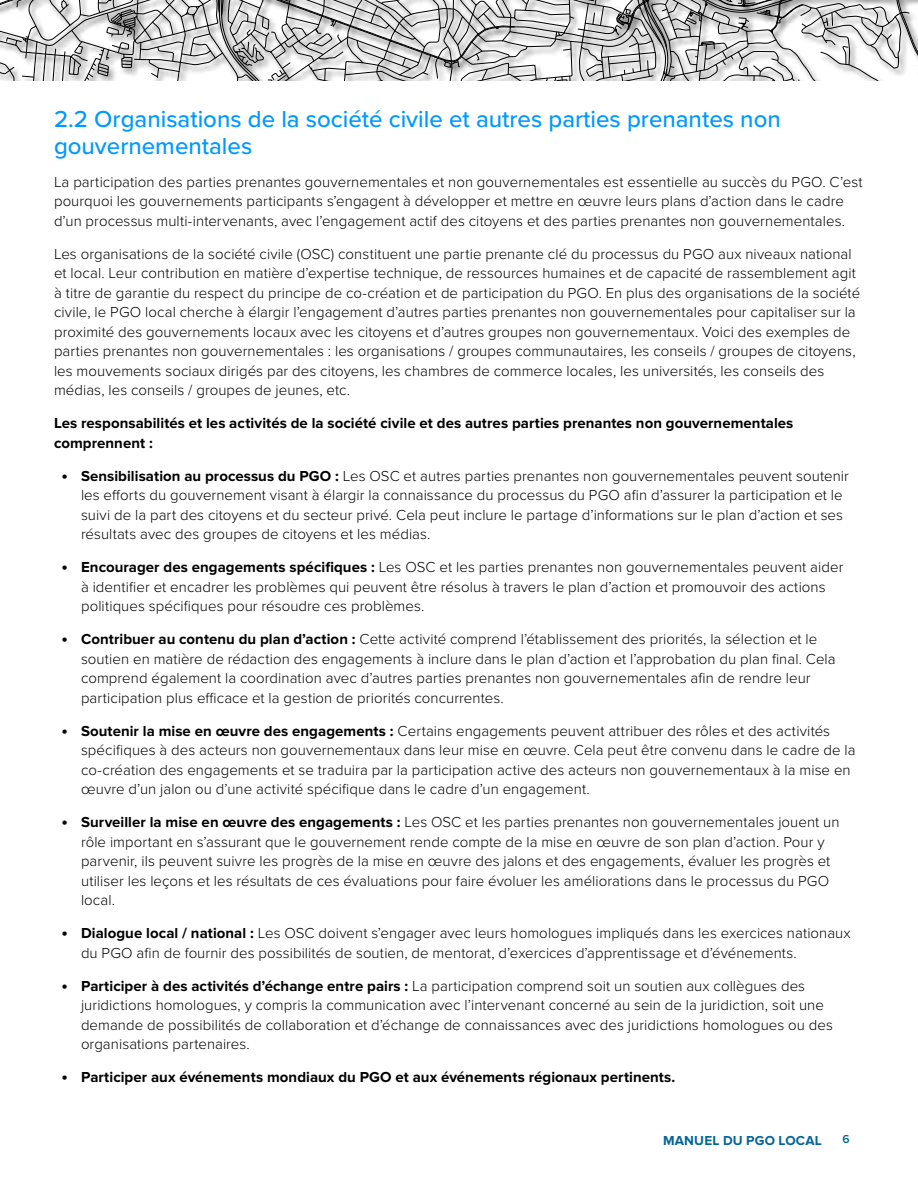
<style>
.page{position:relative;width:918px;height:1188px;background:#fff}
.page>*{position:absolute;margin:0;border:0;box-sizing:border-box;transform-origin:0 0}
.t1{font:500 24px/27px "Proxima Nova";color:#09f}
.t2{font:300 15px/19.5px "Proxima Nova";letter-spacing:.005em;color:#000}
.t3{font:700 15px/19.5px "Proxima Nova";letter-spacing:.005em;color:#000}
.t4{font:700 13.5px "Proxima Nova";letter-spacing:.015em;color:#046597}
.t5{font:600 12px "Proxima Nova";color:#046597}
.s1{font-weight:700;font-size:18px}
.s2{font-weight:700}
.s3{font-size:18px}
</style>
<div class="page">
<svg style="left:0;top:0;width:918px;height:81px"></svg>
<h1 class="t1" style="left:54px;top:105px;width:728px">2.2 Organisations de la société civile et autres parties prenantes non gouvernementales</h1>
<p class="t2" style="left:54px;top:171px;width:810px">La participation des parties prenantes gouvernementales et non gouvernementales est essentielle au succès du PGO. C’est pourquoi les gouvernements participants s’engagent à développer et mettre en œuvre leurs plans d’action dans le cadre d’un processus multi-intervenants, avec l’engagement actif des citoyens et des parties prenantes non gouvernementales.</p>
<p class="t2" style="left:54px;top:243px;width:808px">Les organisations de la société civile (OSC) constituent une partie prenante clé du processus du PGO aux niveaux national et local. Leur contribution en matière d’expertise technique, de ressources humaines et de capacité de rassemblement agit à titre de garantie du respect du principe de co-création et de participation du PGO. En plus des organisations de la société civile, le PGO local cherche à élargir l’engagement d’autres parties prenantes non gouvernementales pour capitaliser sur la proximité des gouvernements locaux avec les citoyens et d’autres groupes non gouvernementaux. Voici des exemples de parties prenantes non gouvernementales : les organisations / groupes communautaires, les conseils / groupes de citoyens, les mouvements sociaux dirigés par des citoyens, les chambres de commerce locales, les universités, les conseils des médias, les conseils / groupes de jeunes, etc.</p>
<p class="t3" style="left:54px;top:414px;width:741px">Les responsabilités et les activités de la société civile et des autres parties prenantes non gouvernementales comprennent :</p>
<p class="t2" style="left:81px;top:465px;width:770px;text-indent:-20px"><span class="s1">•</span> <span class="s2">Sensibilisation au processus du PGO :</span> Les OSC et autres parties prenantes non gouvernementales peuvent soutenir les efforts du gouvernement visant à élargir la connaissance du processus du PGO afin d’assurer la participation et le suivi de la part des citoyens et du secteur privé. Cela peut inclure le partage d’informations sur le plan d’action et ses résultats avec des groupes de citoyens et les médias.</p>
<p class="t2" style="left:81px;top:557px;width:764px;text-indent:-20px"><span class="s1">•</span> <span class="s2">Encourager des engagements spécifiques :</span> Les OSC et les parties prenantes non gouvernementales peuvent aider à identifier et encadrer les problèmes qui peuvent être résolus à travers le plan d’action et promouvoir des actions politiques spécifiques pour résoudre ces problèmes.</p>
<p class="t2" style="left:81px;top:629px;width:756px;text-indent:-20px"><span class="s1">•</span> <span class="s2">Contribuer au contenu du plan d’action :</span> Cette activité comprend l’établissement des priorités, la sélection et le soutien en matière de rédaction des engagements à inclure dans le plan d’action et l’approbation du plan final. Cela comprend également la coordination avec d’autres parties prenantes non gouvernementales afin de rendre leur participation plus efficace et la gestion de priorités concurrentes.</p>
<p class="t2" style="left:81px;top:720px;width:776px;text-indent:-20px"><span class="s1">•</span> <span class="s2">Soutenir la mise en œuvre des engagements :</span> Certains engagements peuvent attribuer des rôles et des activités spécifiques à des acteurs non gouvernementaux dans leur mise en œuvre. Cela peut être convenu dans le cadre de la co-création des engagements et se traduira par la participation active des acteurs non gouvernementaux à la mise en œuvre d’un jalon ou d’une activité spécifique dans le cadre d’un engagement.</p>
<p class="t2" style="left:81px;top:812px;width:760px;text-indent:-20px"><span class="s1">•</span> <span class="s2">Surveiller la mise en œuvre des engagements :</span> Les OSC et les parties prenantes non gouvernementales jouent un rôle important en s’assurant que le gouvernement rende compte de la mise en œuvre de son plan d’action. Pour y parvenir, ils peuvent suivre les progrès de la mise en œuvre des jalons et des engagements, évaluer les progrès et utiliser les leçons et les résultats de ces évaluations pour faire évoluer les améliorations dans le processus du PGO local.</p>
<p class="t2" style="left:81px;top:923px;width:771px;text-indent:-20px"><span class="s1">•</span> <span class="s2">Dialogue local / national :</span> Les OSC doivent s’engager avec leurs homologues impliqués dans les exercices nationaux du PGO afin de fournir des possibilités de soutien, de mentorat, d’exercices d’apprentissage et d’événements.</p>
<p class="t2" style="left:81px;top:975px;width:754px;text-indent:-20px"><span class="s1">•</span> <span class="s2">Participer à des activités d’échange entre pairs :</span> La participation comprend soit un soutien aux collègues des juridictions homologues, y compris la communication avec l’intervenant concerné au sein de la juridiction, soit une demande de possibilités de collaboration et d’échange de connaissances avec des juridictions homologues ou des organisations partenaires.</p>
<p class="t3" style="left:61px;top:1068px;width:615px"><span class="s3">•</span> Participer aux événements mondiaux du PGO et aux événements régionaux pertinents.</p>
<p class="t4" style="left:663px;top:1132px;width:160px">MANUEL DU PGO LOCAL</p>
<p class="t5" style="left:843px;top:1133px;width:9px">6</p>
</div>
